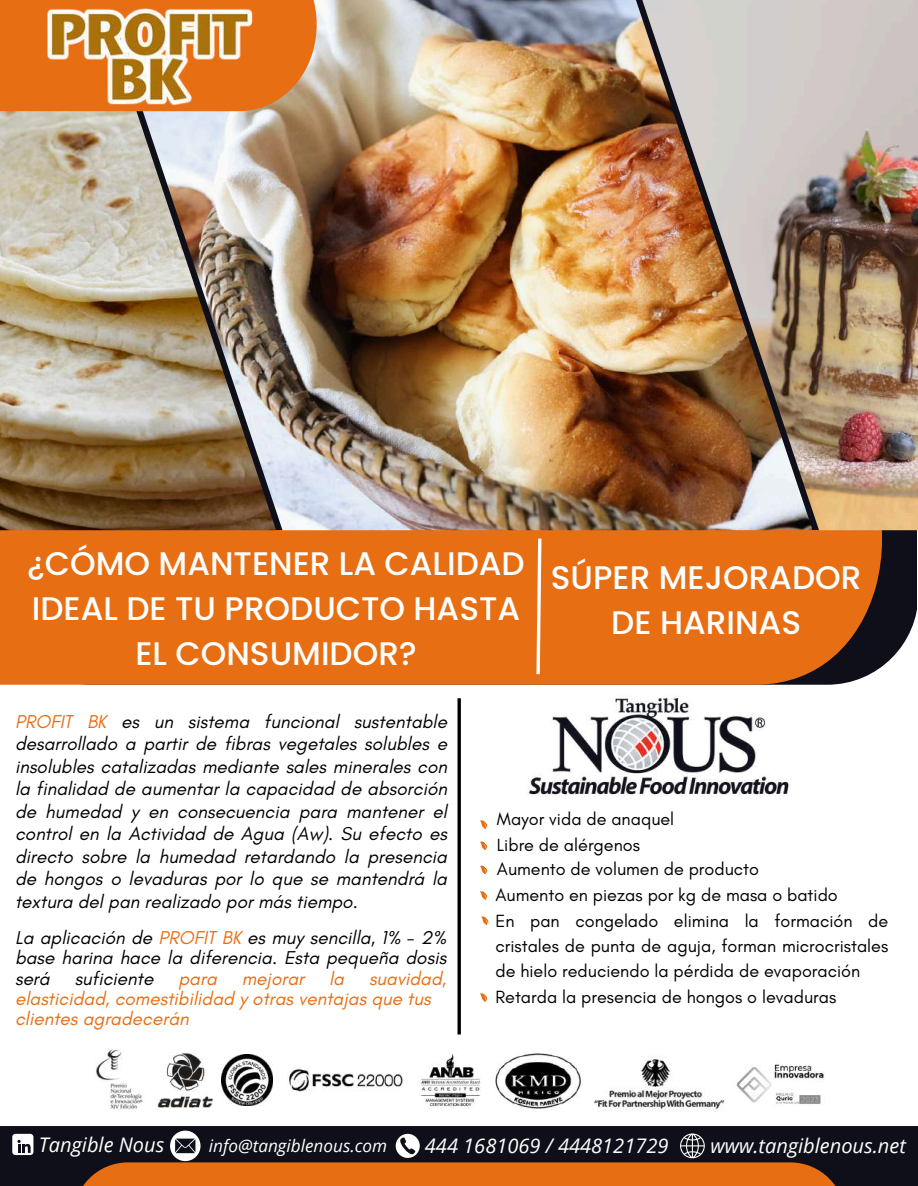
<style>
.page{position:relative;width:918px;height:1186px;background:#fff}
.page>*{position:absolute;margin:0;border:0;box-sizing:border-box;transform-origin:0 0}
.t1{font:500 32.7px/45px "Poppins";color:#fff;text-align:center}
.t2{font:italic 20.1px "Open Sans";color:#fff}
.t3{font:italic 18.9px/22.5px "Glacial Indifference";color:#000;text-align:justify}
.t4{font:italic 18.9px/20.1px "Glacial Indifference";color:#e86e13}
.t5{font:18px/26.2px "Glacial Indifference";color:#000}
.t6{font:italic 17.25px "Open Sans";color:#fff}
.s1{color:#e86e13}
</style>
<div class="page">
<div style="left:0;top:530px;width:882px;height:155px;background:#e86e13"></div>
<img style="left:275px;top:0;width:367px;height:530px">
<img style="left:0;top:120px;width:275px;height:410px">
<img style="left:642px;top:0;width:276px;height:530px">
<img style="left:527px;top:697px;width:263px;height:99px">
<hr style="left:458px;top:698px;width:3px;height:336px;background:#000">
<svg style="left:480px;top:820px;width:8px;height:9px"></svg>
<svg style="left:480px;top:841px;width:8px;height:9px"></svg>
<svg style="left:480px;top:891px;width:8px;height:9px"></svg>
<svg style="left:481px;top:916px;width:8px;height:9px"></svg>
<img style="left:0;top:0;width:319px;height:120px">
<svg style="left:535px;top:535px;width:8px;height:142px"></svg>
<svg style="left:480px;top:993px;width:8px;height:9px"></svg>
<svg style="left:480px;top:865px;width:8px;height:9px"></svg>
<div style="left:0;top:1126px;width:918px;height:60px;background:#0e0f19"></div>
<div style="left:73px;top:1162px;width:772px;height:24px;background:#e86e13"></div>
<img style="left:96px;top:1048px;width:47px;height:61px">
<img style="left:158px;top:1053px;width:55px;height:55px">
<img style="left:594px;top:1057px;width:131px;height:54px">
<img style="left:420px;top:1053px;width:61px;height:55px">
<img style="left:289px;top:1068px;width:114px;height:24px">
<img style="left:222px;top:1054px;width:51px;height:51px">
<img style="left:736px;top:1064px;width:89px;height:40px">
<img style="left:495px;top:1053px;width:86px;height:56px">
<div style="left:12px;top:1134px;width:21px;height:21px;background:#fff;border-radius:3px"></div>
<svg style="left:17px;top:1140px;width:14px;height:13px"></svg>
<svg style="left:396px;top:1134px;width:24px;height:24px"></svg>
<svg style="left:680px;top:1133px;width:25px;height:25px"></svg>
<svg style="left:170px;top:1130px;width:31px;height:31px"></svg>
<h1 class="t1" style="left:27px;top:541px;width:499px">¿CÓMO MANTENER LA CALIDAD<br>IDEAL DE TU PRODUCTO HASTA<br>EL CONSUMIDOR?</h1>
<h1 class="t1" style="left:551px;top:555px;width:312px">SÚPER MEJORADOR<br>DE HARINAS</h1>
<p class="t3" style="left:15px;top:710px;width:434px"><span class="s1">PROFIT BK</span> es un sistema funcional sustentable desarrollado a partir de fibras vegetales solubles e insolubles catalizadas mediante sales minerales con la finalidad de aumentar la capacidad de absorción de humedad y en consecuencia para mantener el control en la Actividad de Agua (Aw). Su efecto es directo sobre la humedad retardando la presencia de hongos o levaduras por lo que se mantendrá la textura del pan realizado por más tiempo.</p>
<p class="t3" style="left:15px;top:927px;width:433px;line-height:20.1px">La aplicación de <span class="s1">PROFIT BK</span> es muy sencilla, 1% - 2% base harina hace la diferencia. Esta pequeña dosis será</p>
<p class="t4" style="left:15px;top:968px;width:433px;text-indent:354px">suavidad, elasticidad, comestibilidad y otras ventajas que tus clientes agradecerán</p>
<p class="t3" style="left:75px;top:967px;width:80px">suficiente</p>
<p class="t4" style="left:179px;top:968px;width:40px">para</p>
<p class="t4" style="left:242px;top:968px;width:64px">mejorar</p>
<p class="t4" style="left:329px;top:968px;width:16px">la</p>
<p class="t5" style="left:497px;top:805px;width:179px">Mayor vida de anaquel<br>Libre de alérgenos</p>
<p class="t5" style="left:495px;top:855px;width:394px">Aumento de volumen de producto<br>Aumento en piezas por kg de masa o batido<br>En pan congelado elimina la formación de</p>
<p class="t5" style="left:495px;top:933px;width:394px;line-height:24.8px">cristales de punta de aguja, forman microcristales de hielo reduciendo la pérdida de evaporación</p>
<p class="t5" style="left:495px;top:983px;width:342px">Retarda la presencia de hongos o levaduras</p>
<p class="t2" style="left:39px;top:1130px;width:127px">Tangible Nous</p>
<p class="t6" style="left:209px;top:1133px;width:180px">info@tangiblenous.com</p>
<p class="t2" style="left:425px;top:1131px;width:245px">444 1681069 / 4448121729</p>
<p class="t2" style="left:710px;top:1131px;width:197px">www.tangiblenous.net</p>
</div>
